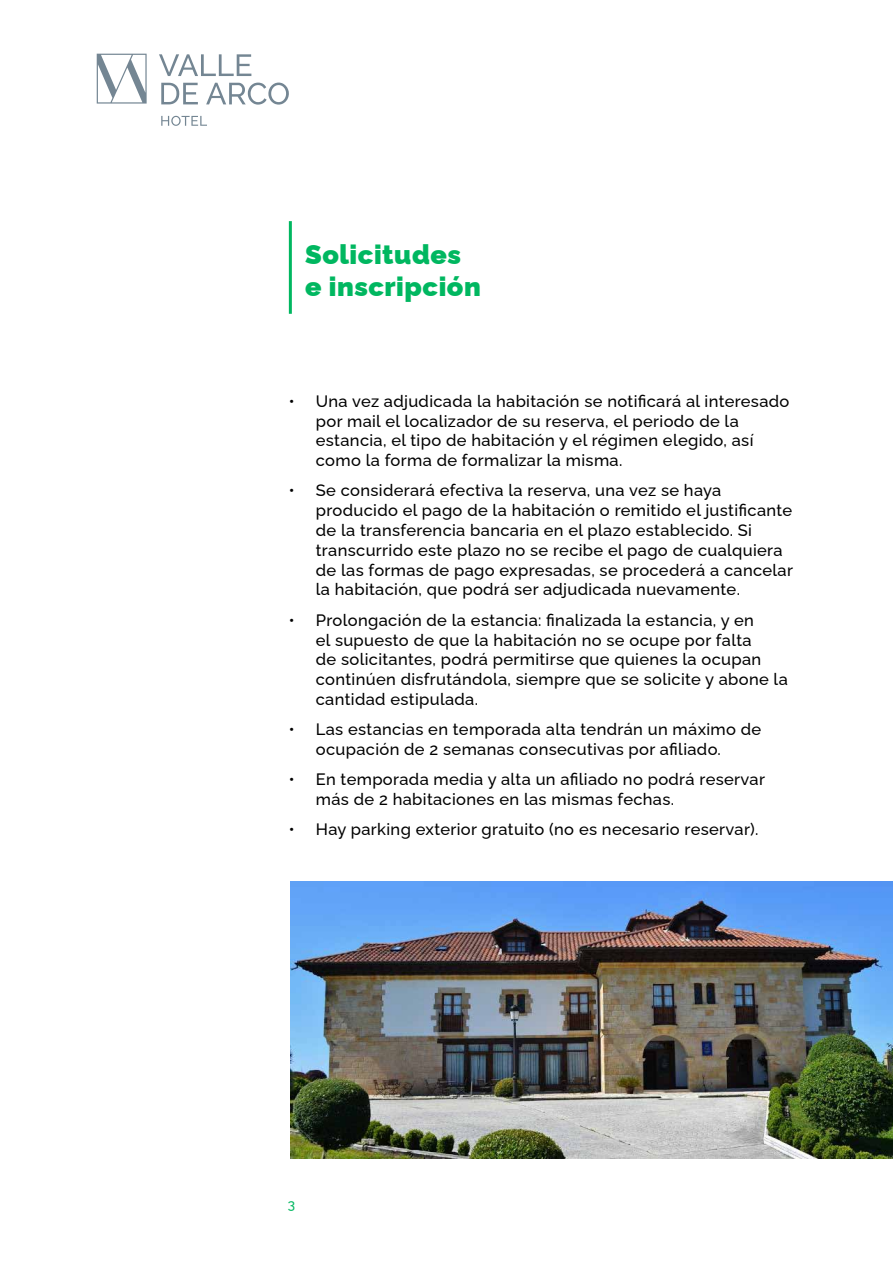
<style>
.page{position:relative;width:893px;height:1263px;background:#fff}
.page>*{position:absolute;margin:0;border:0;box-sizing:border-box;transform-origin:0 0}
.t1{font:900 27px/32.4px "Raleway";letter-spacing:.02em;color:#00b760}
.t2{font:500 16.5px/19.8px "Raleway";letter-spacing:.02em;color:#000}
.t3{font:500 13.5px "Raleway";color:#00b760}
</style>
<div class="page">
<svg style="left:159px;top:54px;width:92px;height:22px"></svg>
<svg style="left:161px;top:83px;width:37px;height:21px"></svg>
<svg style="left:206px;top:83px;width:83px;height:22px"></svg>
<svg style="left:161px;top:116px;width:46px;height:10px"></svg>
<svg style="left:97px;top:54px;width:50px;height:50px"></svg>
<hr style="left:289px;top:221px;width:3px;height:93px;background:#00b760">
<img style="left:290px;top:881px;width:603px;height:277px">
<h1 class="t1" style="left:305px;top:236px;width:177px">Solicitudes e inscripción</h1>
<p class="t2" style="left:316px;top:389px;width:475px;text-indent:-27px">• Una vez adjudicada la habitación se notificará al interesado por mail el localizador de su reserva, el periodo de la estancia, el tipo de habitación y el régimen elegido, así como la forma de formalizar la misma.</p>
<p class="t2" style="left:316px;top:479px;width:479px;text-indent:-27px">• Se considerará efectiva la reserva, una vez se haya producido el pago de la habitación o remitido el justificante de la transferencia bancaria en el plazo establecido. Si transcurrido este plazo no se recibe el pago de cualquiera de las formas de pago expresadas, se procederá a cancelar la habitación, que podrá ser adjudicada nuevamente.</p>
<p class="t2" style="left:316px;top:608px;width:473px;text-indent:-27px">• Prolongación de la estancia: finalizada la estancia, y en<br>el supuesto de que la habitación no se ocupe por falta<br>de solicitantes, podrá permitirse que quienes la ocupan continúen disfrutándola, siempre que se solicite y abone la cantidad estipulada.</p>
<p class="t2" style="left:316px;top:718px;width:447px;text-indent:-27px">• Las estancias en temporada alta tendrán un máximo de ocupación de 2 semanas consecutivas por afiliado.</p>
<p class="t2" style="left:316px;top:768px;width:451px;text-indent:-27px">• En temporada media y alta un afiliado no podrá reservar más de 2 habitaciones en las mismas fechas.</p>
<p class="t2" style="left:289px;top:818px;width:471px">• Hay parking exterior gratuito (no es necesario reservar).</p>
<p class="t3" style="left:288px;top:1193px;width:9px">3</p>
</div>
